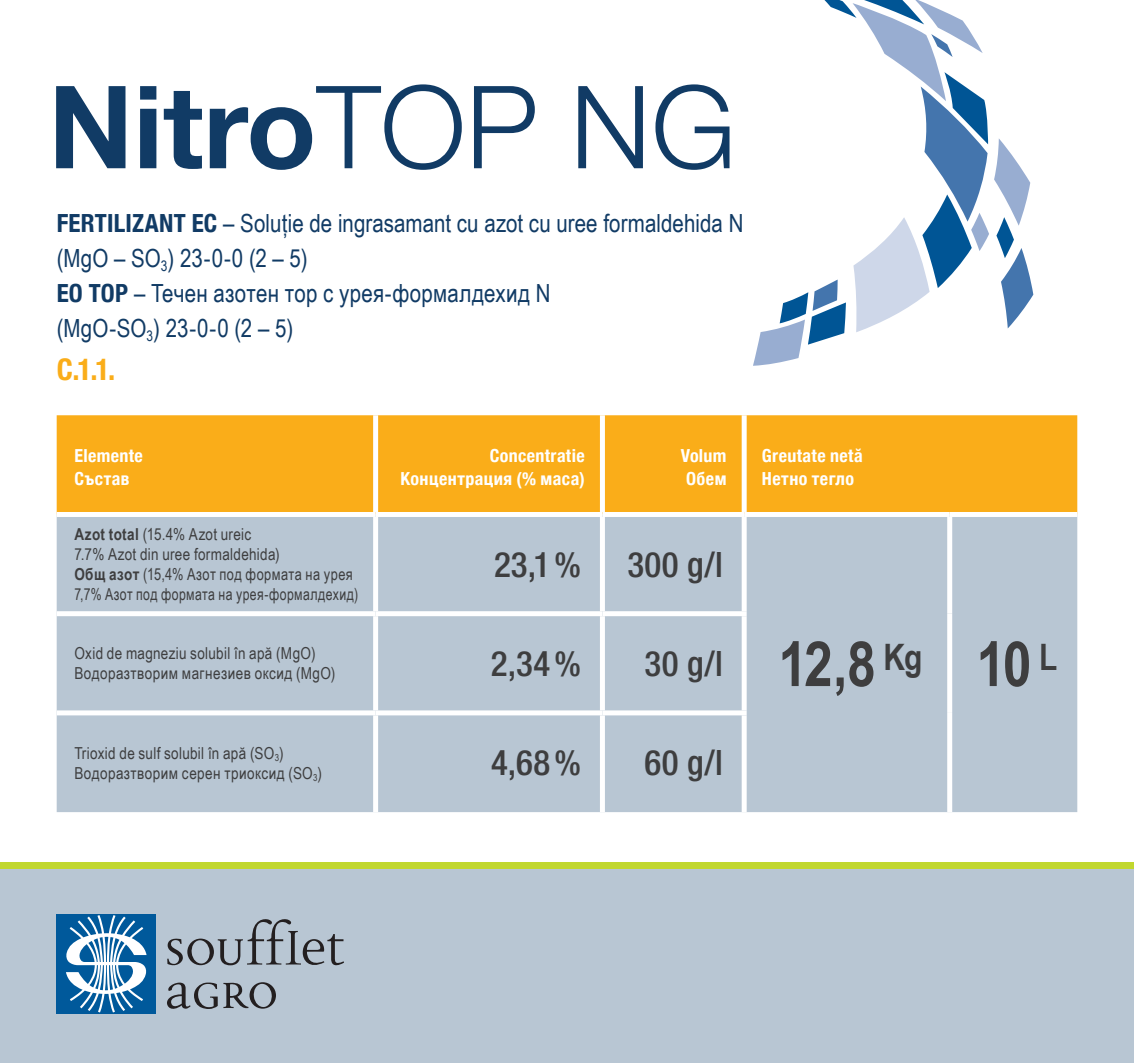
<style>
.page{position:relative;width:1134px;height:1063px;background:#fff}
.page>*{position:absolute;margin:0;border:0;box-sizing:border-box;transform-origin:0 0}
.t1{font:700 115px "Helvetica Neue LT Pro";color:#113b65}
.t2{font:700 62.5px "Arial Narrow";color:#3e3e3f}
.t3{font:500 condensed 35px "Helvetica Neue LT Pro";letter-spacing:.015em;color:#3e3e3f}
.t4{font:700 condensed 30px "Helvetica Neue LT Pro";color:#faad19}
.t5{font:25px/35px "Arial Narrow";letter-spacing:.005em;color:#113b65}
.t6{font:700 condensed 18px/22.5px "Helvetica Neue";letter-spacing:.02em;color:#fff}
.t7{font:16.5px/20px "Arial Narrow";letter-spacing:.025em;color:#3e3e3f}
.s1{font-family:"Helvetica Neue";font-weight:300}
.s2{font-family:"Helvetica Neue";font-weight:700;font-stretch:condensed}
.s3{font-weight:700}
</style>
<div class="page">
<svg style="left:753px;top:0;width:280px;height:366px"></svg>
<div style="left:57px;top:415px;width:1020px;height:97px;background:#faad19"></div>
<div style="left:57px;top:517px;width:1020px;height:295px;background:#b8c6d3"></div>
<div style="left:373px;top:415px;width:5px;height:97px;background:#fff"></div>
<div style="left:600px;top:415px;width:5px;height:97px;background:#fff"></div>
<div style="left:742px;top:415px;width:5px;height:97px;background:#fff"></div>
<div style="left:373px;top:517px;width:5px;height:94px;background:#fff"></div>
<div style="left:600px;top:517px;width:5px;height:94px;background:#fff"></div>
<div style="left:742px;top:517px;width:5px;height:94px;background:#fff"></div>
<div style="left:947px;top:517px;width:5px;height:97px;background:#fff"></div>
<div style="left:947px;top:614px;width:5px;height:99px;background:#fff"></div>
<div style="left:947px;top:713px;width:5px;height:99px;background:#fff"></div>
<div style="left:57px;top:611px;width:319px;height:5px;background:#fff"></div>
<div style="left:376px;top:611px;width:226px;height:5px;background:#fff"></div>
<div style="left:373px;top:616px;width:5px;height:94px;background:#fff"></div>
<div style="left:602px;top:611px;width:145px;height:5px;background:#fff"></div>
<div style="left:600px;top:616px;width:5px;height:94px;background:#fff"></div>
<div style="left:742px;top:616px;width:5px;height:94px;background:#fff"></div>
<div style="left:57px;top:710px;width:319px;height:5px;background:#fff"></div>
<div style="left:376px;top:710px;width:226px;height:5px;background:#fff"></div>
<div style="left:373px;top:715px;width:5px;height:97px;background:#fff"></div>
<div style="left:602px;top:710px;width:145px;height:5px;background:#fff"></div>
<div style="left:600px;top:715px;width:5px;height:97px;background:#fff"></div>
<div style="left:742px;top:715px;width:5px;height:97px;background:#fff"></div>
<div style="left:0;top:869px;width:1134px;height:194px;background:#b8c6d3"></div>
<div style="left:0;top:862px;width:1134px;height:7px;background:#c1d72f"></div>
<div style="left:57px;top:914px;width:99px;height:99px;background:#00599b"></div>
<svg style="left:167px;top:919px;width:177px;height:47px"></svg>
<svg style="left:167px;top:982px;width:109px;height:27px"></svg>
<svg style="left:66px;top:915px;width:81px;height:98px"></svg>
<h1 class="t1" style="left:48px;top:55px;width:690px">Nitro<span class="s1">TOP NG</span></h1>
<h3 class="t5" style="left:57px;top:205px;width:688px"><span class="s2">FERTILIZANT EC</span> – Soluție de ingrasamant cu azot cu uree formaldehida N (MgO – SO<sub>3</sub>) 23-0-0 (2 – 5)<br><span class="s2">ЕО ТОР</span> – Течен азотен тор с урея-формалдехид N<br>(MgO-SO<sub>3</sub>) 23-0-0 (2 – 5)</h3>
<h3 class="t4" style="left:57px;top:351px;width:60px">C.1.1.</h3>
<p class="t6" style="left:74px;top:443px;width:70px">Elemente<br>Състав</p>
<p class="t6" style="left:400px;top:443px;width:186px;text-align:right">Concentratie<br>Концентрация (% маса)</p>
<p class="t6" style="left:681px;top:443px;width:47px;text-align:center">Volum<br>Обем</p>
<p class="t6" style="left:762px;top:443px;width:102px">Greutate netă<br>Нетно тегло</p>
<p class="t7" style="left:74px;top:524px;width:285px"><span class="s3">Azot total</span> (15.4% Azot ureic<br>7.7% Azot din uree formaldehida)<br><span class="s3">Общ азот</span> (15,4% Азот под формата на урея 7,7% Азот под формата на урея-формалдехид)</p>
<h3 class="t3" style="left:494px;top:543px;width:89px">23,1%</h3>
<h3 class="t3" style="left:627px;top:543px;width:97px">300 g/l</h3>
<p class="t7" style="left:74px;top:643px;width:263px">Oxid de magneziu solubil în apă (MgO)<br>Водоразтворим магнезиев оксид (MgO)</p>
<h3 class="t3" style="left:491px;top:643px;width:92px">2,34%</h3>
<h3 class="t3" style="left:645px;top:643px;width:80px">30 g/l</h3>
<p class="t7" style="left:74px;top:742px;width:249px">Trioxid de sulf solubil în apă (SO<sub>3</sub>)<br>Водоразтворим серен триоксид (SO<sub>3</sub>)</p>
<h3 class="t3" style="left:491px;top:742px;width:91px">4,68%</h3>
<h3 class="t3" style="left:644px;top:742px;width:80px">60 g/l</h3>
<h2 class="t2" style="left:778px;top:617px;width:281px">12,8 <sup>Kg</sup> 10 <sup>L</sup></h2>
</div>
